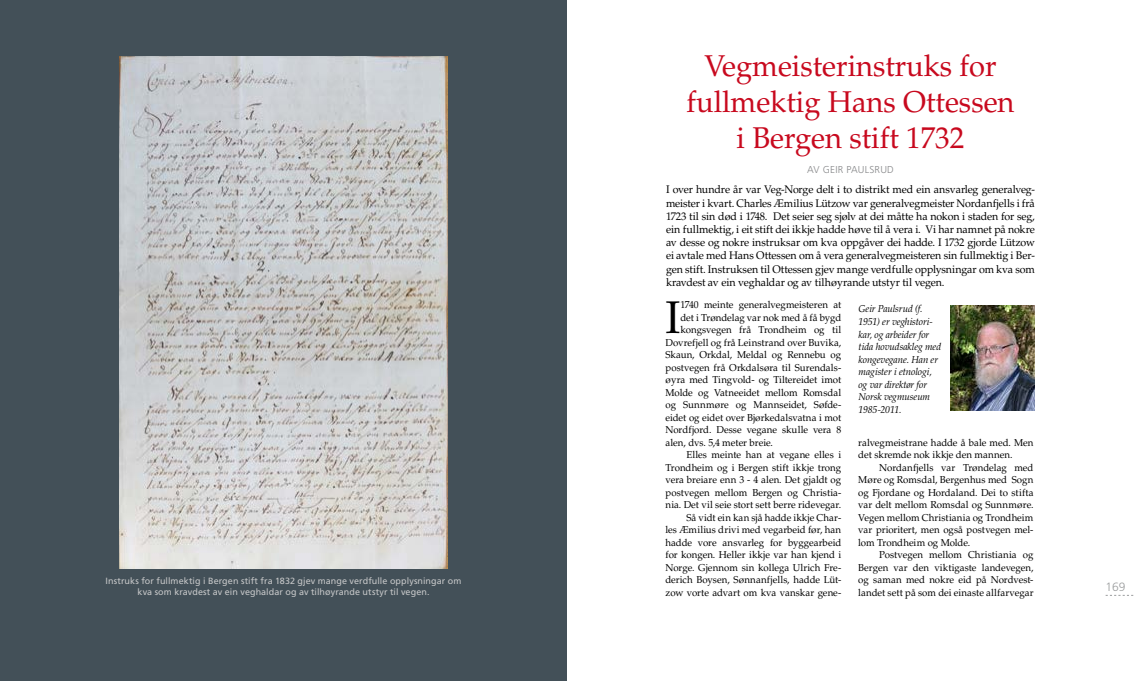
<style>
.page{position:relative;width:1134px;height:681px;background:#fff}
.page>*{position:absolute;margin:0;border:0;box-sizing:border-box;transform-origin:0 0}
.t1{font:45.7px "Palatino LT Std";color:#000}
.t2{font:30px/36px "Palatino LT Std";color:#c8091e;text-align:center}
.t3{font:300 12px "Frutiger LT Std";color:#9c9e9f}
.t4{font:11px/13.2px "Palatino LT Std";letter-spacing:-.015em;color:#000;text-align:justify}
.t5{font:10px/12.5px "Palatino LT Std";color:#000;text-align:justify}
.t6{font:italic 10px/12.5px "Palatino LT Std";letter-spacing:-.01em;color:#000}
.t7{font:300 10px "Frutiger LT Std";letter-spacing:.02em;color:#87888a}
.t8{font:9px/11px "Frutiger LT Std";letter-spacing:.01em;color:#c6c7c8;text-align:center}
</style>
<div class="page">
<div style="left:0;top:0;width:567px;height:680px;background:#435058"></div>
<img style="left:119px;top:57px;width:329px;height:511px">
<img style="left:951px;top:305px;width:84px;height:105px">
<p class="t8" style="left:106px;top:575px;width:357px">Instruks for fullmektig i Bergen stift fra 1832 gjev mange verdfulle opplysningar om kva som kravdest av ein veghaldar og av tilhøyrande utstyr til vegen.</p>
<h2 class="t2" style="left:686px;top:49px;width:330px">Vegmeisterinstruks for fullmektig Hans Ottessen i Bergen stift 1732</h2>
<p class="t7" style="left:807px;top:163px;width:88px">AV GEIR PAULSRUD</p>
<p class="t4" style="left:666px;top:183px;width:370px">I over hundre år var Veg-Norge delt i to distrikt med ein ansvarleg generalveg&shy;meister i kvart. Charles Æmilius Lützow var generalvegmeister Nordanfjells i frå 1723 til sin død i 1748. Det seier seg sjølv at dei måtte ha nokon i staden for seg, ein fullmektig, i eit stift dei ikkje hadde høve til å vera i. Vi har namnet på nokre av desse og nokre instruksar om kva oppgåver dei hadde. I 1732 gjorde Lützow ei avtale med Hans Ottessen om å vera generalvegmeisteren sin fullmektig i Ber&shy;gen stift. Instruksen til Ottessen gjev mange verdfulle opplysningar om kva som kravdest av ein veghaldar og av tilhøyrande utstyr til vegen.</p>
<p class="t6" style="left:858px;top:303px;width:84px">Geir Paulsrud (f.<br>1951) er veghistori&shy;kar, og arbeider for tida hovudsakleg med kongevegane. Han er magister i etnologi, og var direktør for<br>Norsk vegmuseum<br>1985-2011.</p>
<h1 class="t1" style="left:665px;top:290px;width:16px">I</h1>
<p class="t5" style="left:680px;top:298px;width:162px">1740 meinte generalvegmeisteren at</p>
<p class="t5" style="left:680px;top:311px;width:162px">det i Trøndelag var nok med å få bygd</p>
<p class="t5" style="left:680px;top:323px;width:162px">kongsvegen frå Trondheim og til</p>
<p class="t5" style="left:665px;top:336px;width:177px">Dovrefjell og frå Leinstrand over Buvika,</p>
<p class="t5" style="left:665px;top:348px;width:177px">Skaun, Orkdal, Meldal og Rennebu og</p>
<p class="t5" style="left:665px;top:361px;width:177px">postvegen frå Orkdalsøra til Surendals-</p>
<p class="t5" style="left:665px;top:373px;width:177px">øyra med Tingvold- og Tiltereidet imot</p>
<p class="t5" style="left:665px;top:386px;width:177px">Molde og Vatneeidet mellom Romsdal</p>
<p class="t5" style="left:665px;top:398px;width:177px">og Sunnmøre og Mannseidet, Søfde-</p>
<p class="t5" style="left:665px;top:411px;width:177px">eidet og eidet over Bjørkedalsvatna i mot</p>
<p class="t5" style="left:665px;top:423px;width:177px">Nordfjord. Desse vegane skulle vera 8</p>
<p class="t5" style="left:665px;top:436px;width:109px">alen, dvs. 5,4 meter breie.</p>
<p class="t5" style="left:686px;top:448px;width:156px">Elles meinte han at vegane elles i</p>
<p class="t5" style="left:665px;top:461px;width:177px">Trondheim og i Bergen stift ikkje trong</p>
<p class="t5" style="left:665px;top:473px;width:177px">vera breiare enn 3 - 4 alen. Det gjaldt og</p>
<p class="t5" style="left:665px;top:486px;width:177px">postvegen mellom Bergen og Christia-</p>
<p class="t5" style="left:665px;top:498px;width:177px">nia. Det vil seie stort sett berre ridevegar.</p>
<p class="t5" style="left:686px;top:511px;width:156px">Så vidt ein kan sjå hadde ikkje Char-</p>
<p class="t5" style="left:665px;top:523px;width:177px">les Æmilius drivi med vegarbeid før, han</p>
<p class="t5" style="left:665px;top:536px;width:177px">hadde vore ansvarleg for byggearbeid</p>
<p class="t5" style="left:665px;top:548px;width:177px">for kongen. Heller ikkje var han kjend i</p>
<p class="t5" style="left:665px;top:561px;width:177px">Norge. Gjennom sin kollega Ulrich Fre-</p>
<p class="t5" style="left:665px;top:573px;width:177px">derich Boysen, Sønnanfjells, hadde Lüt-</p>
<p class="t5" style="left:665px;top:586px;width:177px">zow vorte advart om kva vanskar gene-</p>
<p class="t5" style="left:858px;top:436px;width:177px">ralvegmeistrane hadde å bale med. Men det skremde nok ikkje den mannen.</p>
<p class="t5" style="left:858px;top:461px;width:177px;text-indent:21px">Nordanfjells var Trøndelag med Møre og Romsdal, Bergenhus med Sogn og Fjordane og Hordaland. Dei to stifta var delt mellom Romsdal og Sunnmøre.<br>Vegen mellom Christiania og Trondheim var prioritert, men også postvegen mel&shy;lom Trondheim og Molde.</p>
<p class="t5" style="left:858px;top:548px;width:177px;text-indent:21px">Postvegen mellom Christiania og Bergen var den viktigaste landevegen, og saman med nokre eid på Nordvest&shy;landet sett på som dei einaste allfarvegar</p>
<p class="t3" style="left:1106px;top:579px;width:22px">169</p>
</div>
